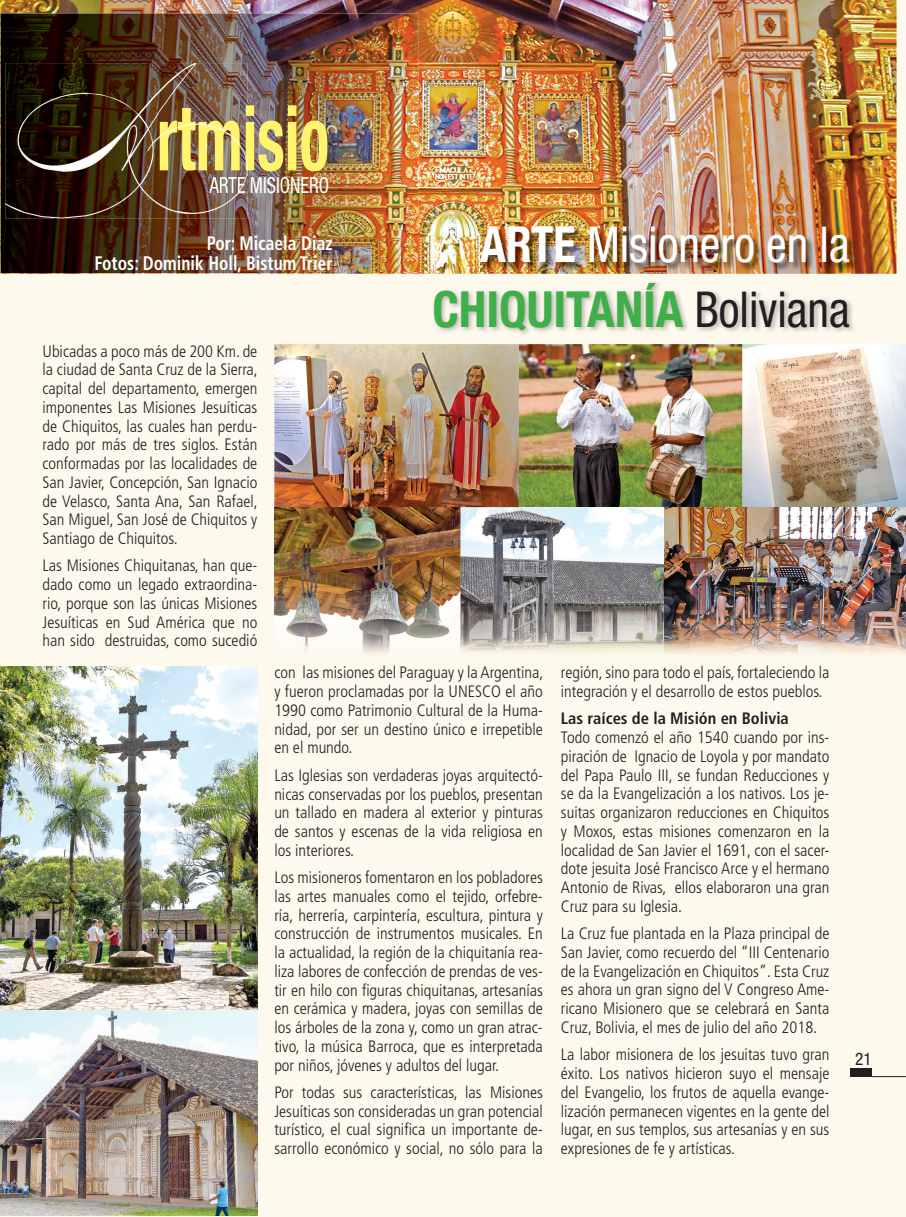
<style>
.page{position:relative;width:906px;height:1217px;background:#fff}
.page>*{position:absolute;margin:0;border:0;box-sizing:border-box;transform-origin:0 0}
.t1{font:700 condensed 90px "Helvetica Neue";color:#fff46d;scale:.69 1}
.t2{font:700 condensed 49.5px "Helvetica Neue";color:#40ae49}
.t3{font:condensed 49.5px "Helvetica Neue LT Std";color:#fff;scale:.94 1}
.t4{font:condensed 22.2px "Helvetica Neue LT Std";color:#fff;scale:.84 1}
.t5{font:700 condensed 19.65px/19.6px "Frutiger LT Std";color:#fff;text-align:right;scale:.89 1}
.t6{font:condensed 17.25px "Helvetica Neue LT Std";color:#231f20}
.t7{font:300 condensed 16.5px/18.8px "Frutiger LT Std";color:#231f20;text-align:justify}
.t8{font:700 condensed 16.5px "Frutiger LT Std";color:#231f20}
.s1{font-family:"Helvetica Neue";font-weight:700}
.s2{font-family:"Helvetica Neue LT Std";font-weight:400;color:#231f20}
</style>
<div class="page">
<div style="left:0;top:0;width:906px;height:1216px;background:#fef9ed"></div>
<img style="left:0;top:0;width:896px;height:274px">
<img style="left:1px;top:14px;width:417px;height:259px">
<img style="left:248px;top:177px;width:80px;height:16px">
<img style="left:248px;top:105px;width:79px;height:66px">
<img style="left:5px;top:63px;width:243px;height:155px">
<img style="left:209px;top:177px;width:39px;height:16px">
<img style="left:160px;top:105px;width:88px;height:66px">
<img style="left:0;top:1009px;width:257px;height:206px">
<img style="left:0;top:666px;width:257px;height:343px">
<img style="left:274px;top:344px;width:454px;height:163px">
<img style="left:728px;top:344px;width:178px;height:163px">
<img style="left:274px;top:507px;width:186px;height:146px">
<img style="left:460px;top:507px;width:446px;height:147px">
<img style="left:664px;top:507px;width:25px;height:147px">
<img style="left:480px;top:226px;width:378px;height:46px">
<img style="left:434px;top:282px;width:420px;height:52px">
<div style="left:850px;top:1068px;width:22px;height:8px;background:#231f20"></div>
<hr style="left:872px;top:1075px;width:34px;height:1px;background:#231f20">
<svg style="left:858px;top:1054px;width:12px;height:12px"></svg>
<h1 class="t1" style="left:157px;top:63px;width:251px">rtmisio</h1>
<h3 class="t4" style="left:210px;top:172px;width:144px">ARTE MISIONERO</h3>
<p class="t5" style="left:95px;top:234px;width:269px">Por: Micaela Diaz<br>Fotos: Dominik Holl, Bistum Trier</p>
<p class="t7" style="left:43px;top:341px;width:217px">Ubicadas a poco más de 200 Km. de la ciudad de Santa Cruz de la Sierra, capital del departamento, emergen imponentes Las Misiones Jesuíticas de Chiquitos, las cuales han perdu&shy;rado por más de tres siglos. Están conformadas por las localidades de San Javier, Concepción, San Ignacio de Velasco, Santa Ana, San Rafael, San Miguel, San José de Chiquitos y Santiago de Chiquitos.</p>
<p class="t7" style="left:43px;top:556px;width:216px">Las Misiones Chiquitanas, han que&shy;dado como un legado extraordina&shy;rio, porque son las únicas Misiones Jesuíticas en Sud América que no han sido destruidas, como sucedió</p>
<h2 class="t3" style="left:480px;top:216px;width:395px"><span class="s1">ARTE</span> Misionero en la</h2>
<h2 class="t2" style="left:432px;top:268px;width:419px">CHIQUITANÍA <span class="s2">Boliviana</span></h2>
<p class="t7" style="left:274px;top:663px;width:271px">con las misiones del Paraguay y la Argentina, y fueron proclamadas por la UNESCO el año 1990 como Patrimonio Cultural de la Huma&shy;nidad, por ser un destino único e irrepetible en el mundo.</p>
<p class="t7" style="left:274px;top:765px;width:270px">Las Iglesias son verdaderas joyas arquitectó&shy;nicas conservadas por los pueblos, presentan un tallado en madera al exterior y pinturas de santos y escenas de la vida religiosa en los interiores.</p>
<p class="t7" style="left:274px;top:868px;width:270px">Los misioneros fomentaron en los pobladores las artes manuales como el tejido, orfebre&shy;ría, herrería, carpintería, escultura, pintura y construcción de instrumentos musicales. En la actualidad, la región de la chiquitanía rea&shy;liza labores de confección de prendas de ves&shy;tir en hilo con figuras chiquitanas, artesanías en cerámica y madera, joyas con semillas de los árboles de la zona y, como un gran atrac&shy;tivo, la música Barroca, que es interpretada por niños, jóvenes y adultos del lugar.</p>
<p class="t7" style="left:274px;top:1082px;width:270px">Por todas sus características, las Misiones Jesuíticas son consideradas un gran potencial turístico, el cual significa un importante de&shy;sarrollo económico y social, no sólo para la</p>
<p class="t7" style="left:561px;top:663px;width:270px">región, sino para todo el país, fortaleciendo la integración y el desarrollo de estos pueblos.</p>
<p class="t8" style="left:561px;top:708px;width:229px">Las raíces de la Misión en Bolivia</p>
<p class="t7" style="left:561px;top:728px;width:270px">Todo comenzó el año 1540 cuando por ins&shy;piración de Ignacio de Loyola y por mandato del Papa Paulo III, se fundan Reducciones y se da la Evangelización a los nativos. Los je&shy;suitas organizaron reducciones en Chiquitos y Moxos, estas misiones comenzaron en la localidad de San Javier el 1691, con el sacer&shy;dote jesuita José Francisco Arce y el hermano Antonio de Rivas, ellos elaboraron una gran Cruz para su Iglesia.</p>
<p class="t7" style="left:561px;top:924px;width:270px">La Cruz fue plantada en la Plaza principal de San Javier, como recuerdo del “III Centenario de la Evangelización en Chiquitos”. Esta Cruz es ahora un gran signo del V Congreso Ame&shy;ricano Misionero que se celebrará en Santa Cruz, Bolivia, el mes de julio del año 2018.</p>
<p class="t7" style="left:561px;top:1045px;width:270px">La labor misionera de los jesuitas tuvo gran éxito. Los nativos hicieron suyo el mensaje del Evangelio, los frutos de aquella evange&shy;lización permanecen vigentes en la gente del lugar, en sus templos, sus artesanías y en sus expresiones de fe y artísticas.</p>
<p class="t6" style="left:855px;top:1048px;width:18px">21</p>
</div>
